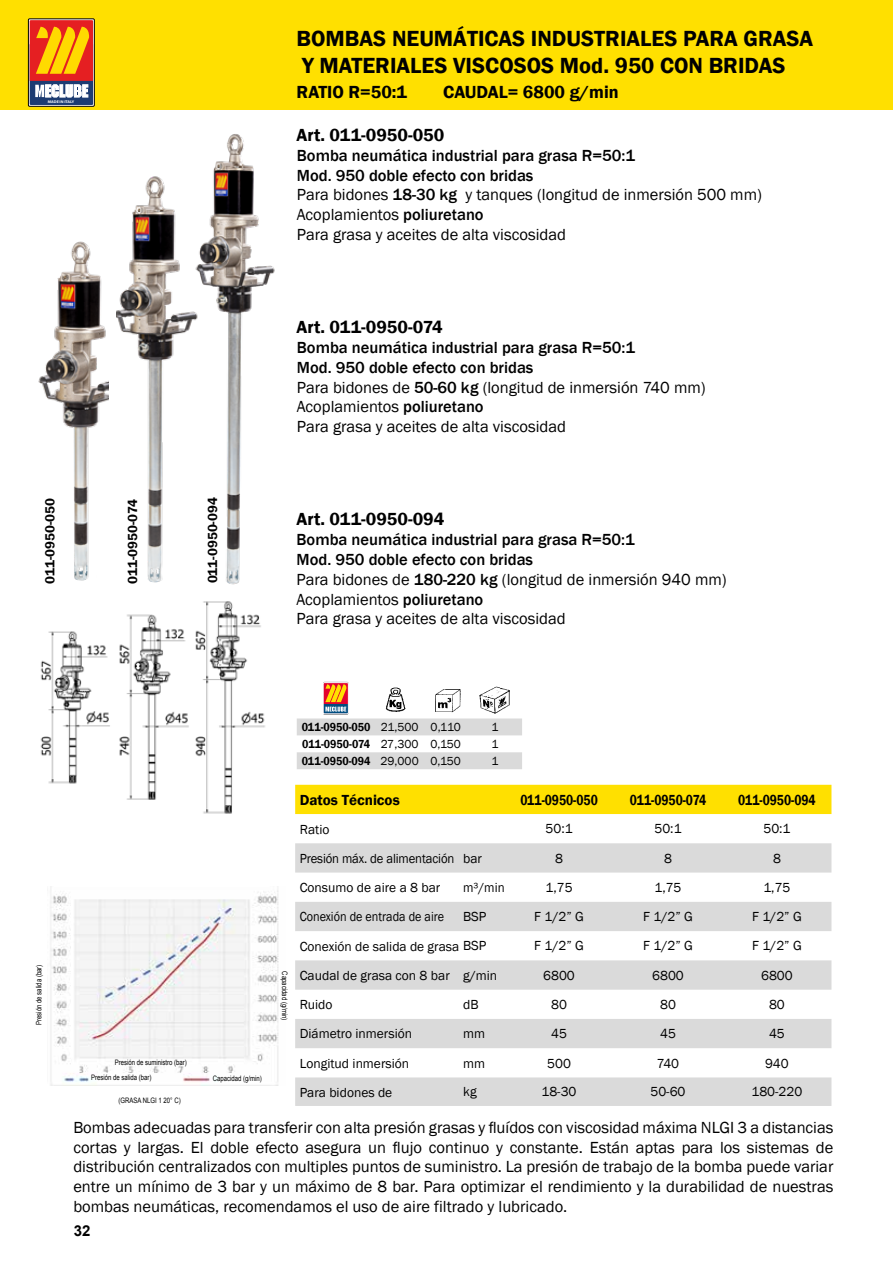
<style>
.page{position:relative;width:893px;height:1263px;background:#fff}
.page>*{position:absolute;margin:0;border:0;box-sizing:border-box;transform-origin:0 0}
.t1{font:600 22.5px/27px "Franklin Gothic";color:#000}
.t2{font:600 18px "Franklin Gothic";color:#000}
.t3{font:16.5px/19.8px "Franklin Gothic";color:#000}
.t4{font:500 16.5px/19.8px "Franklin Gothic";color:#000}
.t5{font:600 15px "Franklin Gothic";color:#000;scale:.81 1}
.t6{font:600 15px "Franklin Gothic";color:#000}
.t7{font:700 15px "Arial";color:#000}
.t8{font:13.5px/29.2px "Franklin Gothic";color:#000}
.t9{font:600 13.5px "Franklin Gothic";color:#000}
.t10{font:13.5px "Franklin Gothic";color:#000;scale:.95 1}
.t11{font:600 12px "Franklin Gothic";color:#000;scale:.9 1}
.t12{font:12px "Franklin Gothic";color:#000}
.t13{font:7.5px "Arial";color:#000;scale:.8 1}
.t14{font:700 3.75px "Myriad Pro";color:#fdfdfd;scale:1.06 1}
.s1{font-weight:500}
.s2{font-weight:400}
</style>
<div class="page">
<div style="left:0;top:0;width:893px;height:110px;background:#ffe000"></div>
<div style="left:28px;top:19px;width:66px;height:87px;border:1px solid #000"></div>
<svg style="left:30px;top:20px;width:63px;height:85px"></svg>
<img style="left:50px;top:887px;width:229px;height:198px">
<img style="left:116px;top:176px;width:72px;height:407px">
<img style="left:188px;top:134px;width:87px;height:451px">
<img style="left:38px;top:241px;width:71px;height:340px">
<div style="left:323px;top:682px;width:26px;height:32px;border:1px solid #fff"></div>
<svg style="left:297px;top:683px;width:225px;height:86px"></svg>
<img style="left:40px;top:601px;width:225px;height:213px">
<div style="left:295px;top:785px;width:536px;height:29px;background:#ffe000"></div>
<svg style="left:295px;top:843px;width:536px;height:263px;fill:#dadada"></svg>
<p class="t14" style="left:48px;top:99px;width:26px">MADE IN ITALY</p>
<p class="t9" style="left:42px;top:584px;width:88px;rotate:-90deg">011-0950-050</p>
<p class="t9" style="left:124px;top:584px;width:86px;rotate:-90deg">011-0950-074</p>
<p class="t9" style="left:204px;top:583px;width:88px;rotate:-90deg">011-0950-094</p>
<h1 class="t1" style="left:297px;top:25px;width:518px">BOMBAS NEUMÁTICAS INDUSTRIALES PARA GRASA<br>Y MATERIALES VISCOSOS Mod. 950 CON BRIDAS</h1>
<p class="t2" style="left:297px;top:81px;width:112px">RATIO R=50:1</p>
<p class="t2" style="left:443px;top:81px;width:177px">CAUDAL= 6800 g/min</p>
<p class="t2" style="left:297px;top:123px;width:149px">Art. 011-0950-050</p>
<p class="t3" style="left:297px;top:146px;width:467px"><span class="s1">Bomba neumática industrial para grasa R=50:1<br>Mod. 950 doble efecto con bridas<br></span>Para bidones <span class="s1">18-30 kg</span> y tanques (longitud de inmersión 500 mm)<br>Acoplamientos <span class="s1">poliuretano<br></span>Para grasa y aceites de alta viscosidad</p>
<p class="t2" style="left:297px;top:316px;width:148px">Art. 011-0950-074</p>
<p class="t3" style="left:297px;top:338px;width:410px"><span class="s1">Bomba neumática industrial para grasa R=50:1<br>Mod. 950 doble efecto con bridas<br></span>Para bidones de <span class="s1">50-60 kg</span> (longitud de inmersión 740 mm)<br>Acoplamientos <span class="s1">poliuretano<br></span>Para grasa y aceites de alta viscosidad</p>
<p class="t2" style="left:297px;top:508px;width:149px">Art. 011-0950-094</p>
<p class="t4" style="left:297px;top:530px;width:432px">Bomba neumática industrial para grasa R=50:1<br>Mod. 950 doble efecto con bridas<br><span class="s2">Para bidones de</span> 180-220 kg <span class="s2">(longitud de inmersión 940 mm)<br>Acoplamientos</span> poliuretano<br><span class="s2">Para grasa y aceites de alta viscosidad</span></p>
<p class="t13" style="left:34px;top:1025px;width:77px;rotate:-90deg">Presión de salida (bar)</p>
<p class="t13" style="left:115px;top:1057px;width:92px">Presión de suministro (bar)</p>
<p class="t13" style="left:91px;top:1072px;width:77px">Presión de salida (bar)</p>
<p class="t13" style="left:119px;top:1095px;width:79px">(GRASA NLGI 1 20° C)</p>
<p class="t13" style="left:213px;top:1073px;width:63px">Capacidad (g/min)</p>
<p class="t13" style="left:290px;top:971px;width:63px;rotate:90deg">Capacidad (g/min)</p>
<p class="t11" style="left:302px;top:720px;width:178px">011-0950-050 <span class="s2">21,500 0,110</span></p>
<p class="t12" style="left:491px;top:720px;width:9px">1</p>
<p class="t11" style="left:302px;top:737px;width:178px">011-0950-074 <span class="s2">27,300 0,150</span></p>
<p class="t12" style="left:491px;top:737px;width:9px">1</p>
<p class="t11" style="left:302px;top:753px;width:178px">011-0950-094 <span class="s2">29,000 0,150</span></p>
<p class="t12" style="left:491px;top:753px;width:9px">1</p>
<p class="t6" style="left:300px;top:790px;width:101px">Datos Técnicos</p>
<p class="t8" style="left:300px;top:815px;width:156px">Ratio<br>Presión máx. de alimentación<br>Consumo de aire a 8 bar<br>Conexión de entrada de aire</p>
<p class="t5" style="left:520px;top:790px;width:97px">011-0950-050</p>
<p class="t5" style="left:630px;top:790px;width:96px">011-0950-074</p>
<p class="t5" style="left:738px;top:790px;width:97px">011-0950-094</p>
<p class="t8" style="left:545px;top:814px;width:29px">50:1</p>
<p class="t8" style="left:654px;top:814px;width:29px">50:1</p>
<p class="t8" style="left:763px;top:814px;width:29px">50:1</p>
<p class="t8" style="left:463px;top:844px;width:20px">bar</p>
<p class="t8" style="left:555px;top:844px;width:9px">8</p>
<p class="t8" style="left:664px;top:844px;width:9px">8</p>
<p class="t8" style="left:773px;top:844px;width:9px">8</p>
<p class="t10" style="left:463px;top:879px;width:45px">m³/min</p>
<p class="t8" style="left:546px;top:873px;width:29px">1,75</p>
<p class="t8" style="left:654px;top:873px;width:29px">1,75</p>
<p class="t8" style="left:763px;top:873px;width:29px">1,75</p>
<p class="t8" style="left:463px;top:902px;width:25px">BSP</p>
<p class="t8" style="left:534px;top:902px;width:51px">F 1/2” G</p>
<p class="t8" style="left:643px;top:902px;width:51px">F 1/2” G</p>
<p class="t8" style="left:752px;top:902px;width:51px">F 1/2” G</p>
<p class="t8" style="left:300px;top:932px;width:188px">Conexión de salida de grasa BSP</p>
<p class="t8" style="left:534px;top:932px;width:51px">F 1/2” G</p>
<p class="t8" style="left:643px;top:932px;width:51px">F 1/2” G</p>
<p class="t8" style="left:752px;top:932px;width:51px">F 1/2” G</p>
<p class="t8" style="left:463px;top:961px;width:36px">g/min</p>
<p class="t8" style="left:543px;top:961px;width:33px">6800</p>
<p class="t8" style="left:652px;top:961px;width:33px">6800</p>
<p class="t8" style="left:761px;top:961px;width:33px">6800</p>
<p class="t8" style="left:463px;top:990px;width:17px">dB</p>
<p class="t8" style="left:551px;top:990px;width:17px">80</p>
<p class="t8" style="left:660px;top:990px;width:17px">80</p>
<p class="t8" style="left:769px;top:990px;width:17px">80</p>
<p class="t8" style="left:463px;top:1019px;width:23px">mm</p>
<p class="t8" style="left:551px;top:1019px;width:17px">45</p>
<p class="t8" style="left:660px;top:1019px;width:17px">45</p>
<p class="t8" style="left:769px;top:1019px;width:17px">45</p>
<p class="t8" style="left:463px;top:1049px;width:23px">mm</p>
<p class="t8" style="left:547px;top:1049px;width:25px">500</p>
<p class="t8" style="left:657px;top:1049px;width:24px">740</p>
<p class="t8" style="left:765px;top:1049px;width:25px">940</p>
<p class="t8" style="left:463px;top:1077px;width:15px">kg</p>
<p class="t8" style="left:542px;top:1077px;width:36px">18-30</p>
<p class="t8" style="left:650px;top:1077px;width:37px">50-60</p>
<p class="t8" style="left:752px;top:1077px;width:52px">180-220</p>
<p class="t8" style="left:300px;top:961px;width:151px">Caudal de grasa con 8 bar<br>Ruido<br>Diámetro inmersión<br>Longitud inmersión<br>Para bidones de</p>
<p class="t3" style="left:73px;top:1118px;width:762px;text-align:justify">Bombas adecuadas para transferir con alta presión grasas y fluídos con viscosidad máxima NLGI 3 a distancias cortas y largas. El doble efecto asegura un flujo continuo y constante. Están aptas para los sistemas de distribución centralizados con multiples puntos de suministro. La presión de trabajo de la bomba puede variar entre un mínimo de 3 bar y un máximo de 8 bar. Para optimizar el rendimiento y la durabilidad de nuestras bombas neumáticas, recomendamos el uso de aire filtrado y lubricado.</p>
<p class="t7" style="left:74px;top:1220px;width:18px">32</p>
</div>
